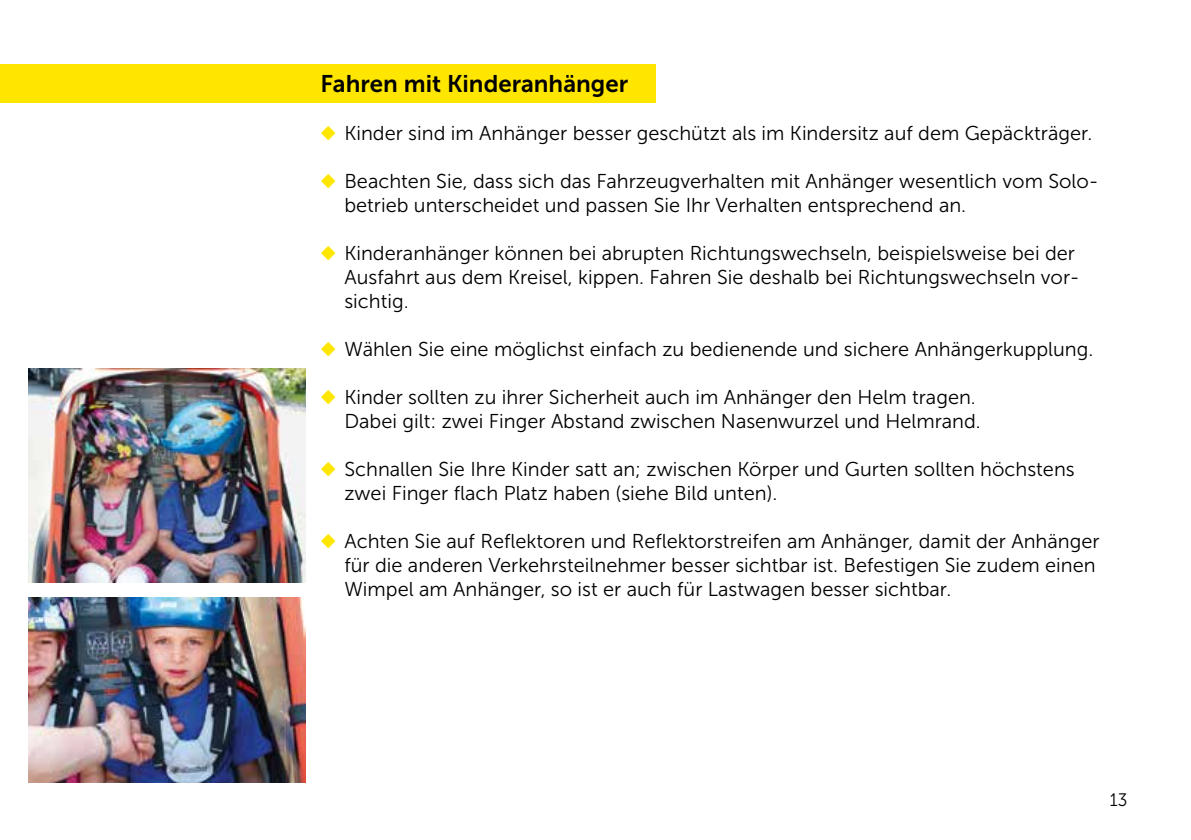
<style>
.page{position:relative;width:1191px;height:840px;background:#fff}
.page>*{position:absolute;margin:0;border:0;box-sizing:border-box;transform-origin:0 0}
.t1{font:24px "Museo Sans 700";color:#000}
.t2{font:20px/24px "Museo Sans 300";color:#000}
.t3{font:18px "Museo Sans 300";color:#000;scale:.95 1}
.s1{color:#ffe600}
</style>
<div class="page">
<img style="left:28px;top:597px;width:278px;height:185px">
<img style="left:28px;top:369px;width:278px;height:213px">
<div style="left:0;top:64px;width:656px;height:38px;background:#ffe600"></div>
<p class="t1" style="left:320px;top:70px;width:309px">Fahren mit Kinderanhänger</p>
<p class="t2" style="left:320px;top:121px;width:773px"><span class="s1">◆</span> Kinder sind im Anhänger besser geschützt als im Kindersitz auf dem Gepäckträger.</p>
<p class="t2" style="left:344px;top:169px;width:756px;text-indent:-24px"><span class="s1">◆</span> Beachten Sie, dass sich das Fahrzeugverhalten mit Anhänger wesentlich vom Solo&shy;betrieb unterscheidet und passen Sie Ihr Verhalten entsprechend an.</p>
<p class="t2" style="left:344px;top:241px;width:736px;text-indent:-24px"><span class="s1">◆</span> Kinderanhänger können bei abrupten Richtungswechseln, beispielsweise bei der<br>Ausfahrt aus dem Kreisel, kippen. Fahren Sie deshalb bei Richtungswechseln vor&shy;sichtig.</p>
<p class="t2" style="left:320px;top:337px;width:774px"><span class="s1">◆</span> Wählen Sie eine möglichst einfach zu bedienende und sichere Anhängerkupplung.</p>
<p class="t2" style="left:320px;top:385px;width:662px;text-align:right"><span class="s1">◆</span> Kinder sollten zu ihrer Sicherheit auch im Anhänger den Helm tragen.<br>Dabei gilt: zwei Finger Abstand zwischen Nasenwurzel und Helmrand.</p>
<p class="t2" style="left:344px;top:457px;width:732px;text-indent:-24px"><span class="s1">◆</span> Schnallen Sie Ihre Kinder satt an; zwischen Körper und Gurten sollten höchstens zwei Finger flach Platz haben (siehe Bild unten).</p>
<p class="t2" style="left:344px;top:529px;width:756px;text-indent:-24px"><span class="s1">◆</span> Achten Sie auf Reflektoren und Reflektorstreifen am Anhänger, damit der Anhänger für die anderen Verkehrsteilnehmer besser sichtbar ist. Befestigen Sie zudem einen<br>Wimpel am Anhänger, so ist er auch für Lastwagen besser sichtbar.</p>
<p class="t3" style="left:1109px;top:789px;width:20px">13</p>
</div>
